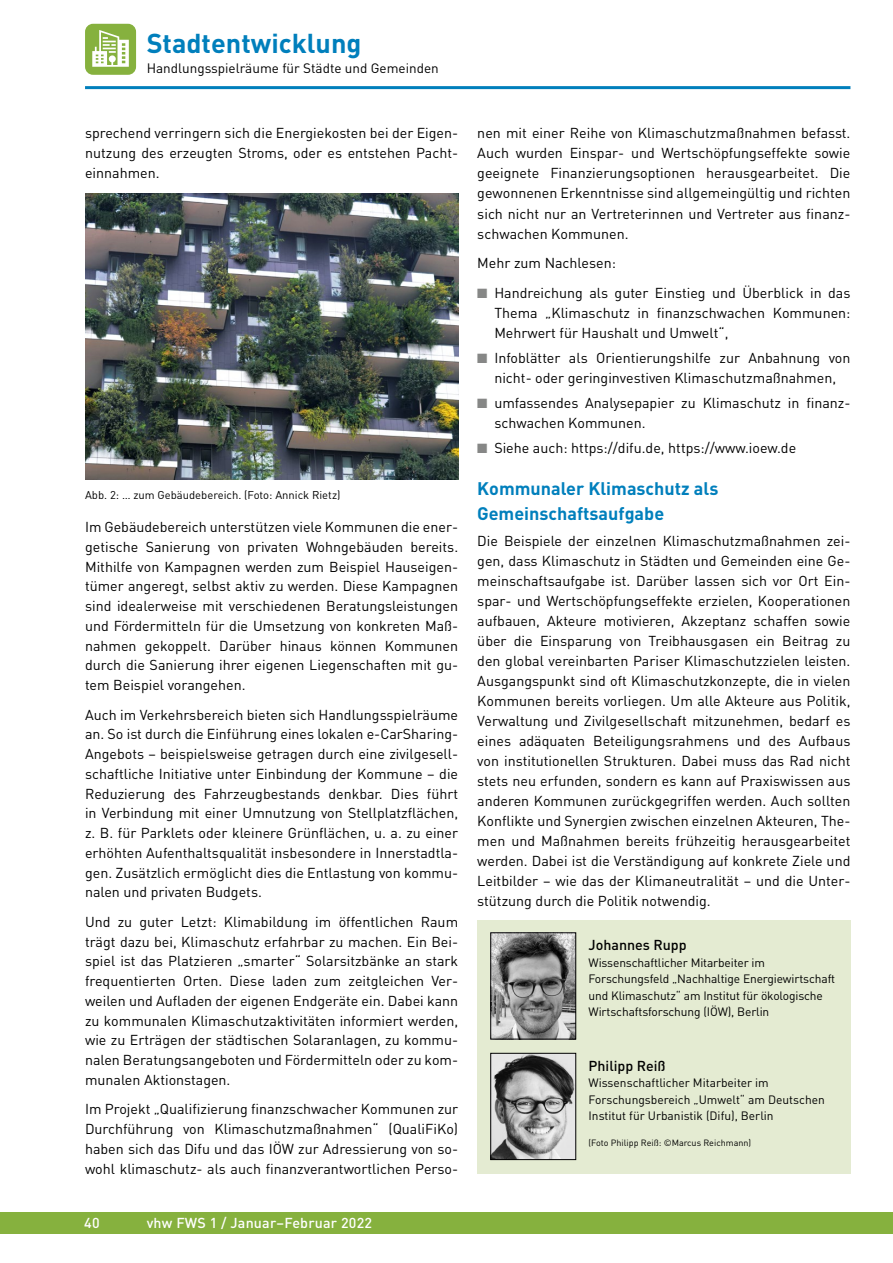
<style>
.page{position:relative;width:893px;height:1263px;background:#fff}
.page>*{position:absolute;margin:0;border:0;box-sizing:border-box;transform-origin:0 0}
.t1{font:700 27px "DIN Pro";color:#007fbc}
.t2{font:700 18px/24.5px "DIN Pro";color:#007fbc}
.t3{font:14.25px/19.8px "DIN Pro";color:#000;text-align:justify}
.t4{font:500 14.25px "DIN Pro";letter-spacing:.015em;color:#fff}
.t5{font:500 14.25px "DIN Pro";color:#000}
.t6{font:13.5px "DIN Pro";color:#000}
.t7{font:12px/16.5px "DIN Pro";letter-spacing:-.01em;color:#000}
.t8{font:11.25px "DIN Pro";color:#000}
.t9{font:9px "DIN Pro";color:#000}
.s1{color:#868786}
</style>
<div class="page">
<div style="left:0;top:1212px;width:893px;height:21px;background:#86b13e"></div>
<hr style="left:85px;top:86px;width:765px;height:3px;background:#007fbc">
<div style="left:85px;top:24px;width:51px;height:51px;background:#86b13e;border-radius:8px"></div>
<svg style="left:92px;top:30px;width:37px;height:37px"></svg>
<div style="left:477px;top:920px;width:373px;height:254px;background:#e4ebd2"></div>
<img style="left:492px;top:934px;width:82px;height:103px">
<div style="left:490px;top:932px;width:86px;height:107px;border:1px solid #000"></div>
<img style="left:492px;top:1055px;width:82px;height:103px">
<div style="left:490px;top:1053px;width:86px;height:107px;border:1px solid #000"></div>
<img style="left:85px;top:193px;width:373px;height:286px">
<h1 class="t1" style="left:147px;top:25px;width:216px">Stadtentwicklung</h1>
<p class="t6" style="left:147px;top:59px;width:294px">Handlungsspielräume für Städte und Gemeinden</p>
<p class="t3" style="left:85px;top:123px;width:375px">sprechend verringern sich die Energiekosten bei der Eigen&shy;nutzung des erzeugten Stroms, oder es entstehen Pacht&shy;einnahmen.</p>
<p class="t8" style="left:85px;top:487px;width:257px">Abb. 2: … zum Gebäudebereich. (Foto: Annick Rietz)</p>
<p class="t3" style="left:85px;top:516px;width:375px">Im Gebäudebereich unterstützen viele Kommunen die ener&shy;getische Sanierung von privaten Wohngebäuden bereits.<br>Mithilfe von Kampagnen werden zum Beispiel Hauseigen&shy;tümer angeregt, selbst aktiv zu werden. Diese Kampagnen sind idealerweise mit verschiedenen Beratungsleistungen und Fördermitteln für die Umsetzung von konkreten Maß&shy;nahmen gekoppelt. Darüber hinaus können Kommunen durch die Sanierung ihrer eigenen Liegenschaften mit gu&shy;tem Beispiel vorangehen.</p>
<p class="t3" style="left:85px;top:704px;width:375px">Auch im Verkehrsbereich bieten sich Handlungsspielräume an. So ist durch die Einführung eines lokalen e-CarSharing-Angebots – beispielsweise getragen durch eine zivilgesell&shy;schaftliche Initiative unter Einbindung der Kommune – die Reduzierung des Fahrzeugbestands denkbar. Dies führt in Verbindung mit einer Umnutzung von Stellplatzflächen, z. B. für Parklets oder kleinere Grünflächen, u. a. zu einer erhöhten Aufenthaltsqualität insbesondere in Innerstadtla&shy;gen. Zusätzlich ermöglicht dies die Entlastung von kommu&shy;nalen und privaten Budgets.</p>
<p class="t3" style="left:85px;top:911px;width:375px">Und zu guter Letzt: Klimabildung im öffentlichen Raum trägt dazu bei, Klimaschutz erfahrbar zu machen. Ein Bei&shy;spiel ist das Platzieren „smarter“ Solarsitzbänke an stark frequentierten Orten. Diese laden zum zeitgleichen Ver&shy;weilen und Aufladen der eigenen Endgeräte ein. Dabei kann zu kommunalen Klimaschutzaktivitäten informiert werden, wie zu Erträgen der städtischen Solaranlagen, zu kommu&shy;nalen Beratungsangeboten und Fördermitteln oder zu kom&shy;munalen Aktionstagen.</p>
<p class="t3" style="left:85px;top:1099px;width:375px">Im Projekt „Qualifizierung finanzschwacher Kommunen zur Durchführung von Klimaschutzmaßnahmen“ (QualiFiKo) haben sich das Difu und das IÖW zur Adressierung von so&shy;wohl klimaschutz- als auch finanzverantwortlichen Perso-</p>
<p class="t4" style="left:84px;top:1213px;width:17px">40</p>
<p class="t4" style="left:147px;top:1213px;width:227px">vhw FWS 1 / Januar–Februar 2022</p>
<p class="t3" style="left:477px;top:123px;width:375px">nen mit einer Reihe von Klimaschutzmaßnahmen befasst.<br>Auch wurden Einspar- und Wertschöpfungseffekte sowie geeignete Finanzierungsoptionen herausgearbeitet. Die gewonnenen Erkenntnisse sind allgemeingültig und richten sich nicht nur an Vertreterinnen und Vertreter aus finanz&shy;schwachen Kommunen.</p>
<p class="t3" style="left:477px;top:253px;width:140px">Mehr zum Nachlesen:</p>
<p class="t3" style="left:494px;top:282px;width:358px;text-indent:-17px"><span class="s1">■</span> Handreichung als guter Einstieg und Überblick in das Thema „Klimaschutz in finanzschwachen Kommunen:<br>Mehrwert für Haushalt und Umwelt“,</p>
<p class="t3" style="left:477px;top:347px;width:375px;text-align:center"><span class="s1">■</span> Infoblätter als Orientierungshilfe zur Anbahnung von nicht- oder geringinvestiven Klimaschutzmaßnahmen,</p>
<p class="t3" style="left:494px;top:392px;width:358px;text-indent:-17px"><span class="s1">■</span> umfassendes Analysepapier zu Klimaschutz in finanz&shy;schwachen Kommunen.</p>
<p class="t3" style="left:477px;top:437px;width:320px"><span class="s1">■</span> Siehe auch: https://difu.de, https://www.ioew.de</p>
<p class="t2" style="left:477px;top:476px;width:243px">Kommunaler Klimaschutz als<br>Gemeinschaftsaufgabe</p>
<p class="t3" style="left:477px;top:530px;width:375px">Die Beispiele der einzelnen Klimaschutzmaßnahmen zei&shy;gen, dass Klimaschutz in Städten und Gemeinden eine Ge&shy;meinschaftsaufgabe ist. Darüber lassen sich vor Ort Ein&shy;spar- und Wertschöpfungseffekte erzielen, Kooperationen aufbauen, Akteure motivieren, Akzeptanz schaffen sowie über die Einsparung von Treibhausgasen ein Beitrag zu den global vereinbarten Pariser Klimaschutzzielen leisten.<br>Ausgangspunkt sind oft Klimaschutzkonzepte, die in vielen Kommunen bereits vorliegen. Um alle Akteure aus Politik, Verwaltung und Zivilgesellschaft mitzunehmen, bedarf es eines adäquaten Beteiligungsrahmens und des Aufbaus von institutionellen Strukturen. Dabei muss das Rad nicht stets neu erfunden, sondern es kann auf Praxiswissen aus anderen Kommunen zurückgegriffen werden. Auch sollten Konflikte und Synergien zwischen einzelnen Akteuren, The&shy;men und Maßnahmen bereits frühzeitig herausgearbeitet werden. Dabei ist die Verständigung auf konkrete Ziele und Leitbilder – wie das der Klimaneutralität – und die Unter&shy;stützung durch die Politik notwendig.</p>
<p class="t5" style="left:589px;top:935px;width:100px">Johannes Rupp</p>
<p class="t7" style="left:589px;top:953px;width:248px">Wissenschaftlicher Mitarbeiter im Forschungsfeld „Nachhaltige Energiewirtschaft und Klimaschutz“ am Institut für ökologische Wirtschaftsforschung (IÖW), Berlin</p>
<p class="t5" style="left:589px;top:1056px;width:78px">Philipp Reiß</p>
<p class="t7" style="left:589px;top:1074px;width:238px">Wissenschaftlicher Mitarbeiter im<br>Forschungsbereich „Umwelt“ am Deutschen<br>Institut für Urbanistik (Difu), Berlin</p>
<p class="t9" style="left:589px;top:1137px;width:164px">(Foto Philipp Reiß: ©Marcus Reichmann)</p>
</div>
